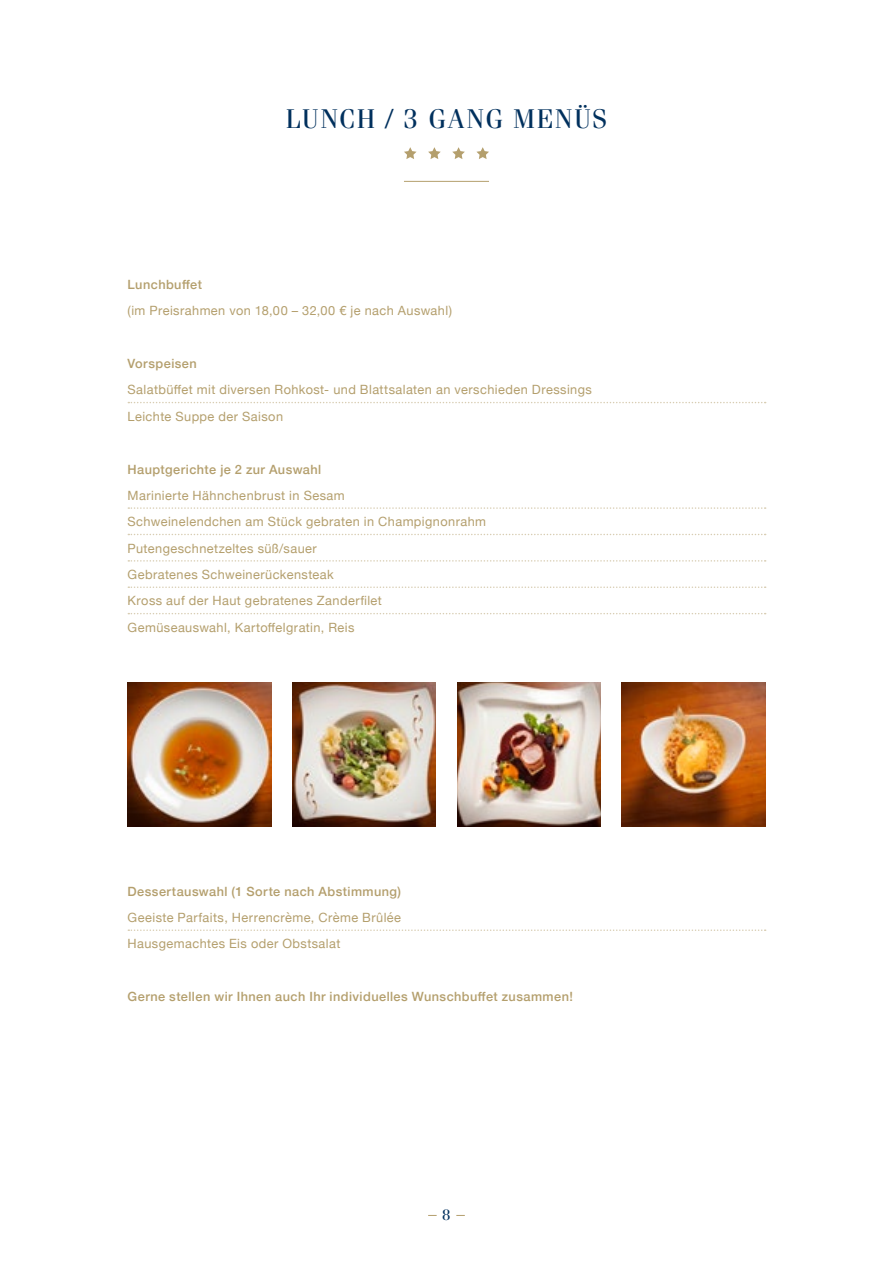
<style>
.page{position:relative;width:893px;height:1263px;background:#fff}
.page>*{position:absolute;margin:0;border:0;box-sizing:border-box;transform-origin:0 0}
.t1{font:27px "Fenice";letter-spacing:.055em;color:#00305d}
.t2{font:15px "Fenice";color:#00305d}
.t3{font:12.75px/26.4px "Helvetica Neue";letter-spacing:.035em;color:#b49f6d}
.t4{font:500 12.75px "Helvetica Neue";letter-spacing:.035em;color:#b49f6d}
</style>
<div class="page">
<img style="left:457px;top:682px;width:144px;height:144px">
<img style="left:622px;top:682px;width:143px;height:144px">
<img style="left:128px;top:682px;width:143px;height:144px">
<img style="left:292px;top:682px;width:144px;height:144px">
<svg style="left:128px;top:402px;width:638px;height:1px"></svg>
<svg style="left:128px;top:507px;width:638px;height:2px"></svg>
<svg style="left:128px;top:534px;width:638px;height:1px"></svg>
<svg style="left:128px;top:560px;width:638px;height:2px"></svg>
<svg style="left:128px;top:586px;width:638px;height:2px"></svg>
<svg style="left:128px;top:613px;width:638px;height:1px"></svg>
<svg style="left:128px;top:929px;width:638px;height:2px"></svg>
<hr style="left:404px;top:181px;width:85px;height:1px;background:#b49f6d">
<svg style="left:404px;top:147px;width:12px;height:12px"></svg>
<svg style="left:428px;top:147px;width:13px;height:12px"></svg>
<svg style="left:452px;top:147px;width:13px;height:12px"></svg>
<svg style="left:476px;top:147px;width:13px;height:12px"></svg>
<h1 class="t1" style="left:286px;top:102px;width:323px">LUNCH / 3 GANG MENÜS</h1>
<p class="t4" style="left:128px;top:274px;width:76px">Lunchbuffet</p>
<p class="t3" style="left:128px;top:298px;width:326px">(im Preisrahmen von 18,00 – 32,00 € je nach Auswahl)</p>
<p class="t4" style="left:128px;top:353px;width:71px">Vorspeisen</p>
<p class="t3" style="left:128px;top:377px;width:466px">Salatbüffet mit diversen Rohkost- und Blattsalaten an verschieden Dressings<br>Leichte Suppe der Saison</p>
<p class="t4" style="left:128px;top:459px;width:195px">Hauptgerichte je 2 zur Auswahl</p>
<p class="t3" style="left:128px;top:483px;width:360px">Marinierte Hähnchenbrust in Sesam<br>Schweinelendchen am Stück gebraten in Champignonrahm Putengeschnetzeltes süß/sauer<br>Gebratenes Schweinerückensteak<br>Kross auf der Haut gebratenes Zanderfilet Gemüseauswahl, Kartoffelgratin, Reis</p>
<p class="t4" style="left:128px;top:881px;width:275px">Dessertauswahl (1 Sorte nach Abstimmung)</p>
<p class="t3" style="left:128px;top:905px;width:275px">Geeiste Parfaits, Herrencrème, Crème Brûlée<br>Hausgemachtes Eis oder Obstsalat</p>
<p class="t4" style="left:128px;top:986px;width:447px">Gerne stellen wir Ihnen auch Ihr individuelles Wunschbuffet zusammen!</p>
<p class="t2" style="left:442px;top:1206px;width:10px">8</p>
</div>
